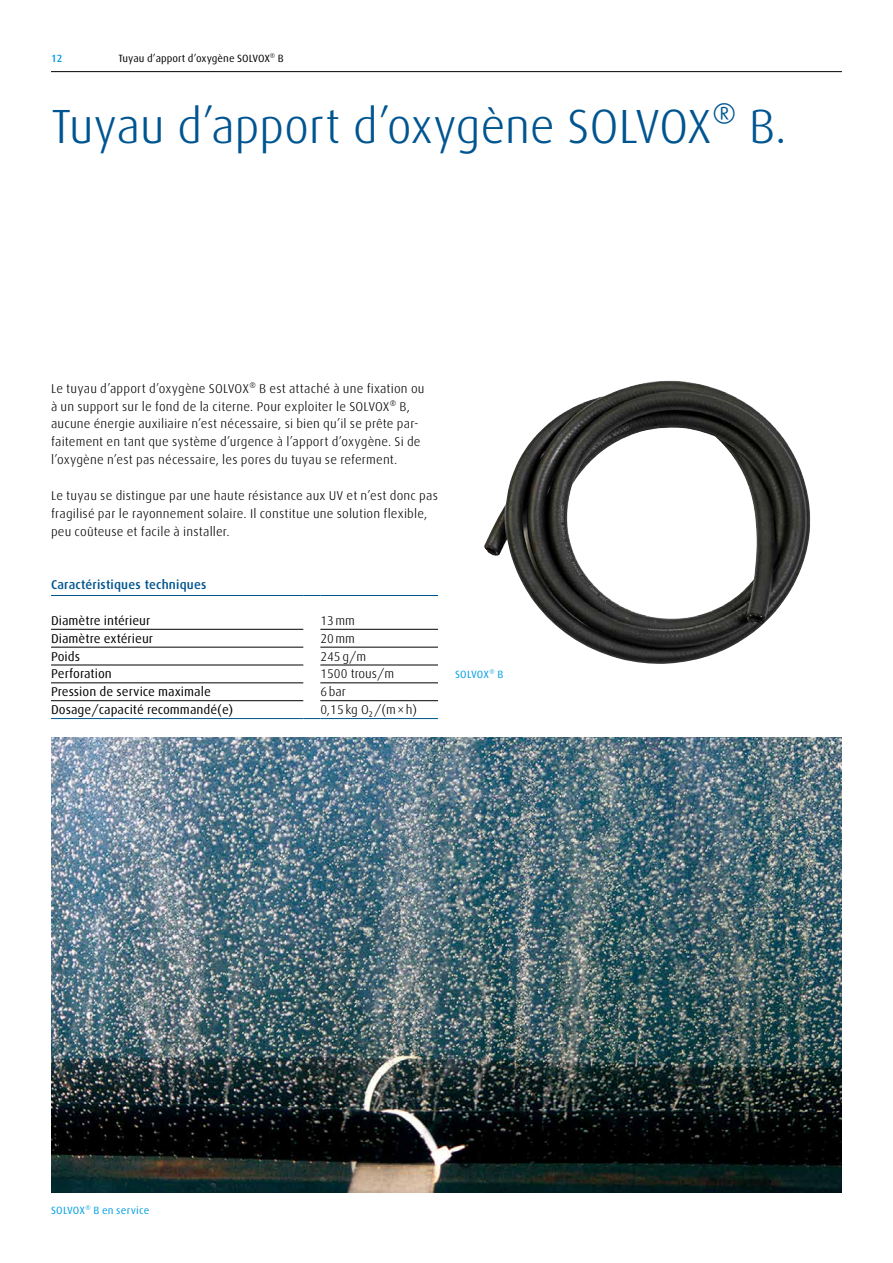
<style>
.page{position:relative;width:893px;height:1263px;background:#fff}
.page>*{position:absolute;margin:0;border:0;box-sizing:border-box;transform-origin:0 0}
.t1{font:300 48px "Linde Dax Global";letter-spacing:-.01em;color:#005590}
.t2{font:300 12.75px/17.9px "Linde Dax Global";letter-spacing:.01em;color:#000}
.t3{font:12.75px "Linde Dax Global";color:#000}
.t4{font:500 12.75px "Linde Dax Global";letter-spacing:.015em;color:#005590}
.t5{font:10.5px "Linde Dax Global";color:#000}
.t6{font:10.5px "Linde Dax Global";letter-spacing:.015em;color:#009ee3}
.t7{font:500 10.5px "Linde Dax Global";color:#009ee3}
.s1{font-weight:300}
</style>
<div class="page">
<hr style="left:51px;top:71px;width:791px;height:1px;background:#000">
<img style="left:484px;top:381px;width:326px;height:283px">
<img style="left:51px;top:737px;width:791px;height:455px">
<hr style="left:51px;top:718px;width:252px;height:1px;background:#005590">
<svg style="left:303px;top:718px;width:17px;height:1px"></svg>
<hr style="left:320px;top:718px;width:118px;height:1px;background:#005590">
<hr style="left:51px;top:700px;width:252px;height:1px;background:#000">
<hr style="left:320px;top:700px;width:118px;height:1px;background:#000">
<hr style="left:51px;top:683px;width:252px;height:1px;background:#000">
<hr style="left:320px;top:683px;width:118px;height:1px;background:#000">
<hr style="left:51px;top:595px;width:252px;height:1px;background:#005590">
<svg style="left:303px;top:595px;width:17px;height:1px"></svg>
<hr style="left:320px;top:595px;width:118px;height:1px;background:#005590">
<hr style="left:51px;top:629px;width:252px;height:1px;background:#000">
<hr style="left:320px;top:629px;width:118px;height:1px;background:#000">
<hr style="left:51px;top:647px;width:252px;height:1px;background:#000">
<hr style="left:320px;top:647px;width:118px;height:1px;background:#000">
<hr style="left:51px;top:665px;width:252px;height:1px;background:#000">
<hr style="left:320px;top:665px;width:118px;height:1px;background:#000">
<p class="t7" style="left:51px;top:52px;width:13px">12</p>
<p class="t5" style="left:118px;top:52px;width:167px">Tuyau d’apport d’oxygène SOLVOX<span class="s1">®</span> B</p>
<h1 class="t1" style="left:51px;top:98px;width:737px">Tuyau d’apport d’oxygène SOLVOX® B.</h1>
<p class="t2" style="left:51px;top:379px;width:375px">Le tuyau d’apport d’oxygène SOLVOX® B est attaché à une fixation ou à un support sur le fond de la citerne. Pour exploiter le SOLVOX® B, aucune énergie auxiliaire n’est nécessaire, si bien qu’il se prête par&shy;faitement en tant que système d’urgence à l’apport d’oxygène. Si de l’oxygène n’est pas nécessaire, les pores du tuyau se referment.</p>
<p class="t2" style="left:51px;top:486px;width:388px">Le tuyau se distingue par une haute résistance aux UV et n’est donc pas fragilisé par le rayonnement solaire. Il constitue une solution flexible, peu coûteuse et facile à installer.</p>
<p class="t4" style="left:51px;top:577px;width:157px">Caractéristiques techniques</p>
<p class="t3" style="left:51px;top:613px;width:101px">Diamètre intérieur</p>
<p class="t2" style="left:320px;top:611px;width:36px">13mm</p>
<p class="t3" style="left:51px;top:631px;width:104px">Diamètre extérieur</p>
<p class="t2" style="left:320px;top:629px;width:36px">20mm</p>
<p class="t3" style="left:51px;top:649px;width:31px">Poids</p>
<p class="t2" style="left:320px;top:647px;width:47px">245 g/m</p>
<p class="t3" style="left:51px;top:666px;width:62px">Perforation</p>
<p class="t2" style="left:320px;top:665px;width:75px">1500 trous/m</p>
<p class="t3" style="left:51px;top:684px;width:161px">Pression de service maximale</p>
<p class="t2" style="left:320px;top:683px;width:27px">6bar</p>
<p class="t3" style="left:51px;top:702px;width:184px">Dosage/capacité recommandé(e)</p>
<p class="t2" style="left:320px;top:701px;width:98px">0,15 kg O₂/(m × h)</p>
<p class="t6" style="left:455px;top:669px;width:50px">SOLVOX<span class="s1">®</span> B</p>
<p class="t6" style="left:51px;top:1204px;width:100px">SOLVOX<span class="s1">®</span> B en service</p>
</div>
